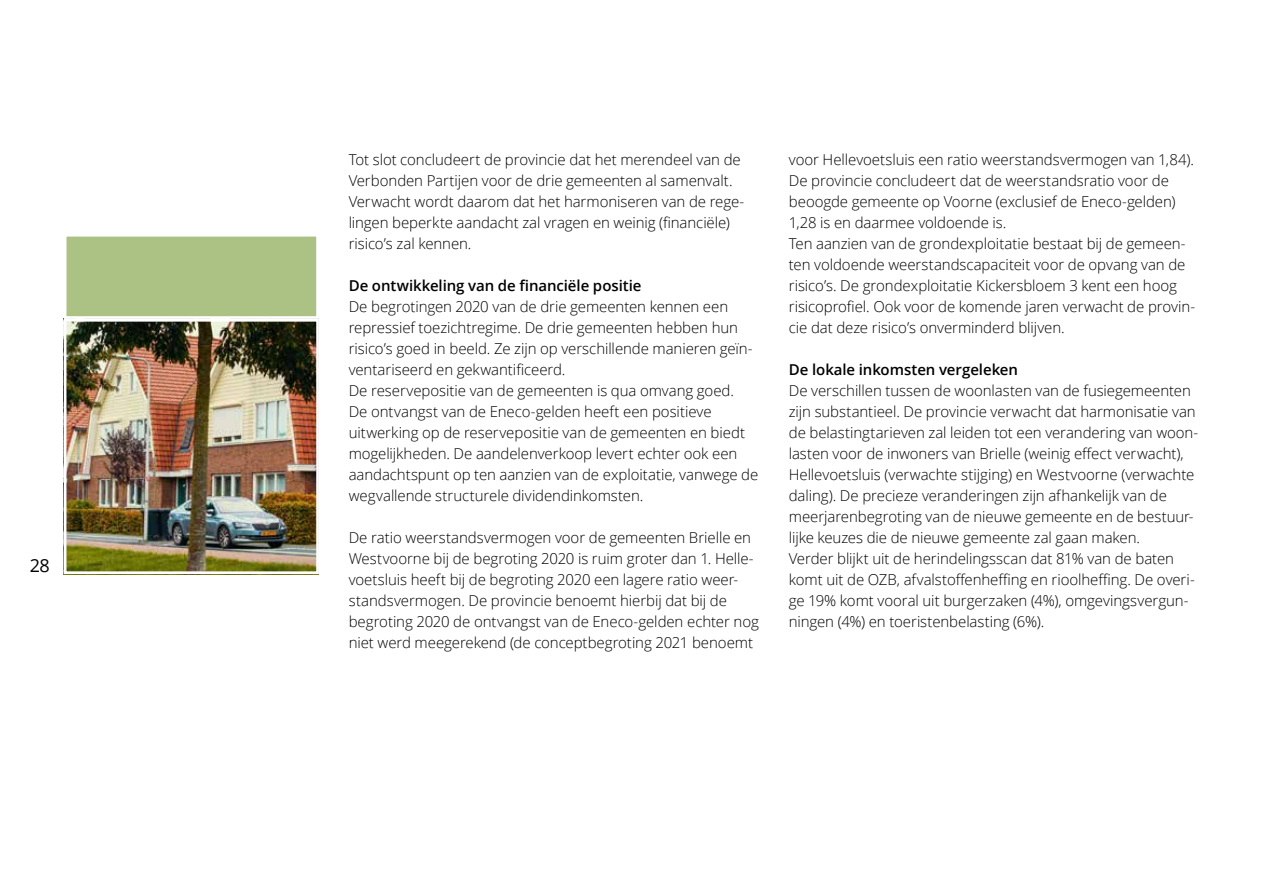
<style>
.page{position:relative;width:1263px;height:893px;background:#fff}
.page>*{position:absolute;margin:0;border:0;box-sizing:border-box;transform-origin:0 0}
.t1{font:18px "Open Sans";color:#000}
.Platte_tekst{font:300 15px/21px "Open Sans";letter-spacing:-.005em;color:#000}
.Subkop_zwart{font:600 15px "Open Sans";letter-spacing:-.005em;color:#000}
</style>
<div class="page">
<img style="left:68px;top:323px;width:247px;height:247px">
<div style="left:64px;top:319px;width:255px;height:255px;border:3px solid #fff"></div>
<div style="left:64px;top:234px;width:255px;height:85px;background:#acc285;border:3px solid #fff"></div>
<p class="t1" style="left:30px;top:553px;width:22px">28</p>
<p class="Platte_tekst" style="left:349px;top:148px;width:397px">Tot slot concludeert de provincie dat het merendeel van de Verbonden Partijen voor de drie gemeenten al samenvalt.<br>Verwacht wordt daarom dat het harmoniseren van de rege&shy;lingen beperkte aandacht zal vragen en weinig (financiële) risico’s zal kennen.</p>
<h3 class="Subkop_zwart" style="left:349px;top:275px;width:294px">De ontwikkeling van de financiële positie</h3>
<p class="Platte_tekst" style="left:349px;top:295px;width:405px">De begrotingen 2020 van de drie gemeenten kennen een repressief toezichtregime. De drie gemeenten hebben hun risico’s goed in beeld. Ze zijn op verschillende manieren geïn&shy;ventariseerd en gekwantificeerd.</p>
<p class="Platte_tekst" style="left:349px;top:379px;width:411px">De reservepositie van de gemeenten is qua omvang goed.<br>De ontvangst van de Eneco-gelden heeft een positieve uitwerking op de reservepositie van de gemeenten en biedt mogelijkheden. De aandelenverkoop levert echter ook een aandachtspunt op ten aanzien van de exploitatie, vanwege de wegvallende structurele dividendinkomsten.</p>
<p class="Platte_tekst" style="left:349px;top:526px;width:412px">De ratio weerstandsvermogen voor de gemeenten Brielle en Westvoorne bij de begroting 2020 is ruim groter dan 1. Helle&shy;voetsluis heeft bij de begroting 2020 een lagere ratio weer&shy;standsvermogen. De provincie benoemt hierbij dat bij de begroting 2020 de ontvangst van de Eneco-gelden echter nog niet werd meegerekend (de conceptbegroting 2021 benoemt</p>
<p class="Platte_tekst" style="left:789px;top:148px;width:407px">voor Hellevoetsluis een ratio weerstandsvermogen van 1,84).<br>De provincie concludeert dat de weerstandsratio voor de beoogde gemeente op Voorne (exclusief de Eneco-gelden)<br>1,28 is en daarmee voldoende is.</p>
<p class="Platte_tekst" style="left:789px;top:232px;width:408px">Ten aanzien van de grondexploitatie bestaat bij de gemeen&shy;ten voldoende weerstandscapaciteit voor de opvang van de risico’s. De grondexploitatie Kickersbloem 3 kent een hoog risicoprofiel. Ook voor de komende jaren verwacht de provin&shy;cie dat deze risico’s onverminderd blijven.</p>
<h3 class="Subkop_zwart" style="left:789px;top:359px;width:231px">De lokale inkomsten vergeleken</h3>
<p class="Platte_tekst" style="left:789px;top:379px;width:411px">De verschillen tussen de woonlasten van de fusiegemeenten zijn substantieel. De provincie verwacht dat harmonisatie van de belastingtarieven zal leiden tot een verandering van woon&shy;lasten voor de inwoners van Brielle (weinig effect verwacht), Hellevoetsluis (verwachte stijging) en Westvoorne (verwachte daling). De precieze veranderingen zijn afhankelijk van de meerjarenbegroting van de nieuwe gemeente en de bestuur&shy;lijke keuzes die de nieuwe gemeente zal gaan maken.</p>
<p class="Platte_tekst" style="left:789px;top:547px;width:407px">Verder blijkt uit de herindelingsscan dat 81% van de baten komt uit de OZB, afvalstoffenheffing en rioolheffing. De overi&shy;ge 19% komt vooral uit burgerzaken (4%), omgevingsvergun&shy;ningen (4%) en toeristenbelasting (6%).</p>
</div>
